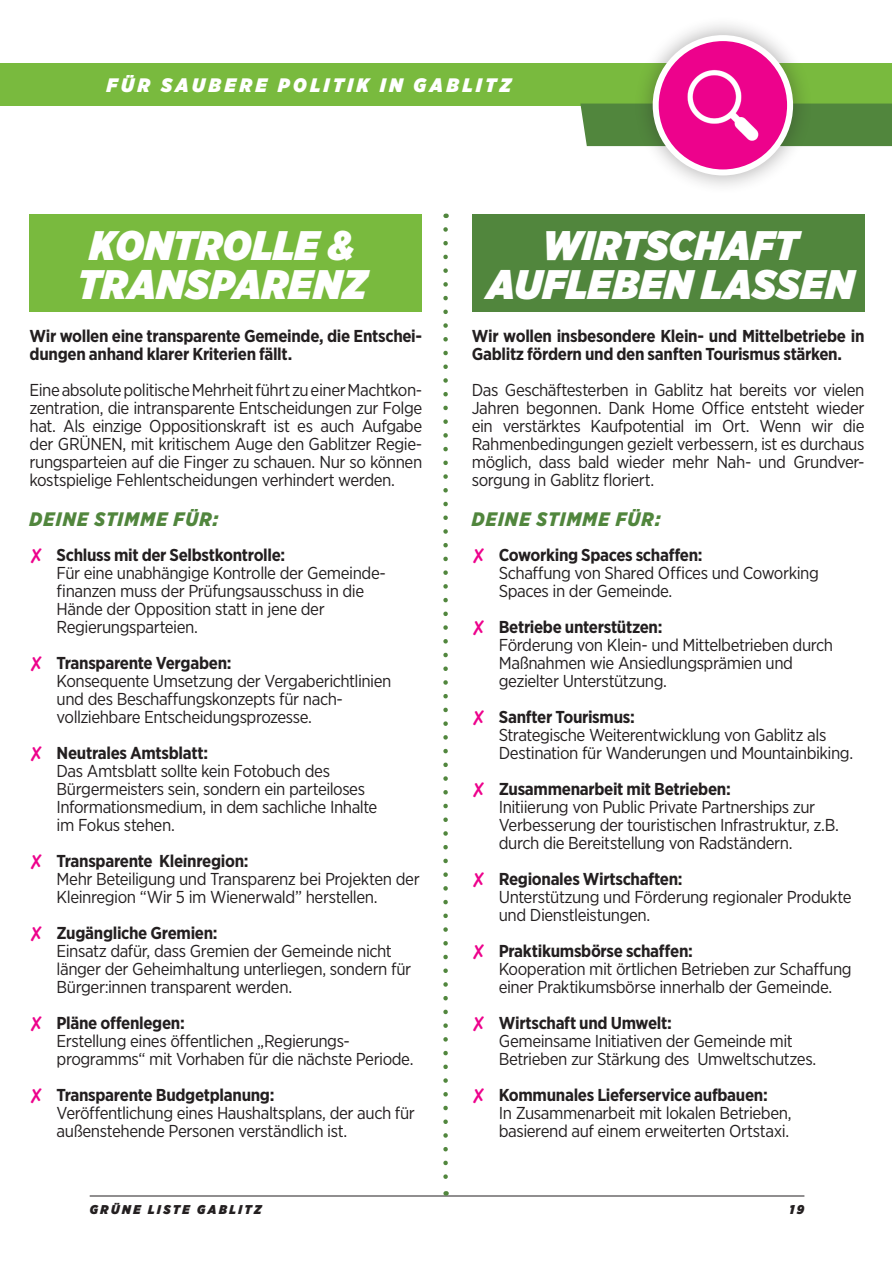
<style>
.page{position:relative;width:892px;height:1263px;background:#fff}
.page>*{position:absolute;margin:0;border:0;box-sizing:border-box;transform-origin:0 0}
.t1{font:italic 900 41.25px/39px "Gotham Narrow";letter-spacing:.01em;color:#fff;text-align:center}
.t2{font:italic 900 19.5px "Gotham Narrow";letter-spacing:.06em;color:#51863d}
.t3{font:italic 900 19.5px "Gotham Narrow";letter-spacing:.185em;color:#fff}
.t4{font:17.25px/18px "Gotham Narrow";letter-spacing:-.025em;color:#231f20}
.t5{font:700 17.25px/18px "Gotham Narrow";letter-spacing:-.02em;color:#231f20}
.t6{font:italic 900 12.75px "Gotham Narrow";letter-spacing:.195em;color:#231f20}
.s1{color:#ed028c}
.s2{font-weight:700}
</style>
<div class="page">
<hr style="left:90px;top:1195px;width:714px;height:1px;background:#231f20">
<div style="left:0;top:63px;width:891px;height:42px;background:#79ba3e"></div>
<div style="left:580px;top:104px;width:311px;height:42px;background:#51863d"></div>
<div style="left:633px;top:16px;width:179px;height:179px;background:#231f20;opacity:.3"></div>
<div style="left:655px;top:38px;width:135px;height:134px;background:#ed028c;border-radius:50%"></div>
<div style="left:652px;top:35px;width:141px;height:140px;border:6px solid #fff;border-radius:50%"></div>
<img style="left:687px;top:69px;width:72px;height:72px">
<svg style="left:443px;top:229px;width:5px;height:966px"></svg>
<div style="left:30px;top:214px;width:392px;height:98px;background:#79ba3e"></div>
<div style="left:472px;top:214px;width:392px;height:98px;background:#51863d"></div>
<p class="t3" style="left:107px;top:72px;width:406px">FÜR SAUBERE POLITIK IN GABLITZ</p>
<h1 class="t1" style="left:77px;top:225px;width:290px">KONTROLLE &amp;<br>TRANSPARENZ</h1>
<p class="t5" style="left:30px;top:326px;width:394px">Wir wollen eine transparente Gemeinde, die Entschei&shy;dungen anhand klarer Kriterien fällt.</p>
<p class="t4" style="left:30px;top:380px;width:394px;text-align:justify">Eine absolute politische Mehrheit führt zu einer Machtkon&shy;zentration, die intransparente Entscheidungen zur Folge hat. Als einzige Oppositionskraft ist es auch Aufgabe der GRÜNEN, mit kritischem Auge den Gablitzer Regie&shy;rungsparteien auf die Finger zu schauen. Nur so können kostspielige Fehlentscheidungen verhindert werden.</p>
<p class="t2" style="left:30px;top:506px;width:190px">DEINE STIMME FÜR:</p>
<p class="t4" style="left:57px;top:545px;width:331px;text-indent:-27px"><span class="s1">✘</span> <span class="s2">Schluss mit der Selbstkontrolle:<br></span>Für eine unabhängige Kontrolle der Gemeinde&shy;finanzen muss der Prüfungsausschuss in die Hände der Opposition statt in jene der Regierungsparteien.</p>
<p class="t4" style="left:57px;top:653px;width:336px;text-indent:-27px"><span class="s1">✘</span> <span class="s2">Transparente Vergaben:<br></span>Konsequente Umsetzung der Vergaberichtlinien und des Beschaffungskonzepts für nach&shy;vollziehbare Entscheidungsprozesse.</p>
<p class="t4" style="left:57px;top:743px;width:322px;text-indent:-27px"><span class="s1">✘</span> <span class="s2">Neutrales Amtsblatt:<br></span>Das Amtsblatt sollte kein Fotobuch des Bürgermeisters sein, sondern ein parteiloses Informationsmedium, in dem sachliche Inhalte im Fokus stehen.</p>
<p class="t4" style="left:57px;top:851px;width:364px;text-indent:-27px"><span class="s1">✘</span> <span class="s2">Transparente Kleinregion:<br></span>Mehr Beteiligung und Transparenz bei Projekten der<br>Kleinregion “Wir 5 im Wienerwald” herstellen.</p>
<p class="t4" style="left:57px;top:923px;width:356px;text-indent:-27px"><span class="s1">✘</span> <span class="s2">Zugängliche Gremien:<br></span>Einsatz dafür, dass Gremien der Gemeinde nicht länger der Geheimhaltung unterliegen, sondern für Bürger:innen transparent werden.</p>
<p class="t4" style="left:57px;top:1013px;width:358px;text-indent:-27px"><span class="s1">✘</span> <span class="s2">Pläne offenlegen:<br></span>Erstellung eines öffentlichen „Regierungs&shy;programms“ mit Vorhaben für die nächste Periode.</p>
<p class="t4" style="left:57px;top:1085px;width:360px;text-indent:-27px"><span class="s1">✘</span> <span class="s2">Transparente Budgetplanung:<br></span>Veröffentlichung eines Haushaltsplans, der auch für außenstehende Personen verständlich ist.</p>
<h1 class="t1" style="left:487px;top:225px;width:368px">WIRTSCHAFT<br>AUFLEBEN LASSEN</h1>
<p class="t5" style="left:472px;top:326px;width:394px">Wir wollen insbesondere Klein- und Mittelbetriebe in<br>Gablitz fördern und den sanften Tourismus stärken.</p>
<p class="t4" style="left:472px;top:380px;width:394px;text-align:justify">Das Geschäftesterben in Gablitz hat bereits vor vielen Jahren begonnen. Dank Home Office entsteht wieder ein verstärktes Kaufpotential im Ort. Wenn wir die Rahmenbedingungen gezielt verbessern, ist es durchaus möglich, dass bald wieder mehr Nah- und Grundver&shy;sorgung in Gablitz floriert.</p>
<p class="t2" style="left:472px;top:506px;width:190px">DEINE STIMME FÜR:</p>
<p class="t4" style="left:499px;top:545px;width:321px;text-indent:-27px"><span class="s1">✘</span> <span class="s2">Coworking Spaces schaffen:<br></span>Schaffung von Shared Offices und Coworking<br>Spaces in der Gemeinde.</p>
<p class="t4" style="left:499px;top:617px;width:336px;text-indent:-27px"><span class="s1">✘</span> <span class="s2">Betriebe unterstützen:<br></span>Förderung von Klein- und Mittelbetrieben durch Maßnahmen wie Ansiedlungsprämien und gezielter Unterstützung.</p>
<p class="t4" style="left:499px;top:707px;width:356px;text-indent:-27px"><span class="s1">✘</span> <span class="s2">Sanfter Tourismus:<br></span>Strategische Weiterentwicklung von Gablitz als<br>Destination für Wanderungen und Mountainbiking.</p>
<p class="t4" style="left:499px;top:779px;width:342px;text-indent:-27px"><span class="s1">✘</span> <span class="s2">Zusammenarbeit mit Betrieben:<br></span>Initiierung von Public Private Partnerships zur Verbesserung der touristischen Infrastruktur, z.B. durch die Bereitstellung von Radständern.</p>
<p class="t4" style="left:499px;top:869px;width:354px;text-indent:-27px"><span class="s1">✘</span> <span class="s2">Regionales Wirtschaften:<br></span>Unterstützung und Förderung regionaler Produkte und Dienstleistungen.</p>
<p class="t4" style="left:499px;top:941px;width:354px;text-indent:-27px"><span class="s1">✘</span> <span class="s2">Praktikumsbörse schaffen:<br></span>Kooperation mit örtlichen Betrieben zur Schaffung einer Praktikumsbörse innerhalb der Gemeinde.</p>
<p class="t4" style="left:499px;top:1013px;width:319px;text-indent:-27px"><span class="s1">✘</span> <span class="s2">Wirtschaft und Umwelt:<br></span>Gemeinsame Initiativen der Gemeinde mit<br>Betrieben zur Stärkung des Umweltschutzes.</p>
<p class="t4" style="left:499px;top:1085px;width:294px;text-indent:-27px"><span class="s1">✘</span> <span class="s2">Kommunales Lieferservice aufbauen:<br></span>In Zusammenarbeit mit lokalen Betrieben, basierend auf einem erweiterten Ortstaxi.</p>
<p class="t6" style="left:90px;top:1201px;width:173px">GRÜNE LISTE GABLITZ</p>
<p class="t6" style="left:789px;top:1201px;width:17px">19</p>
</div>
